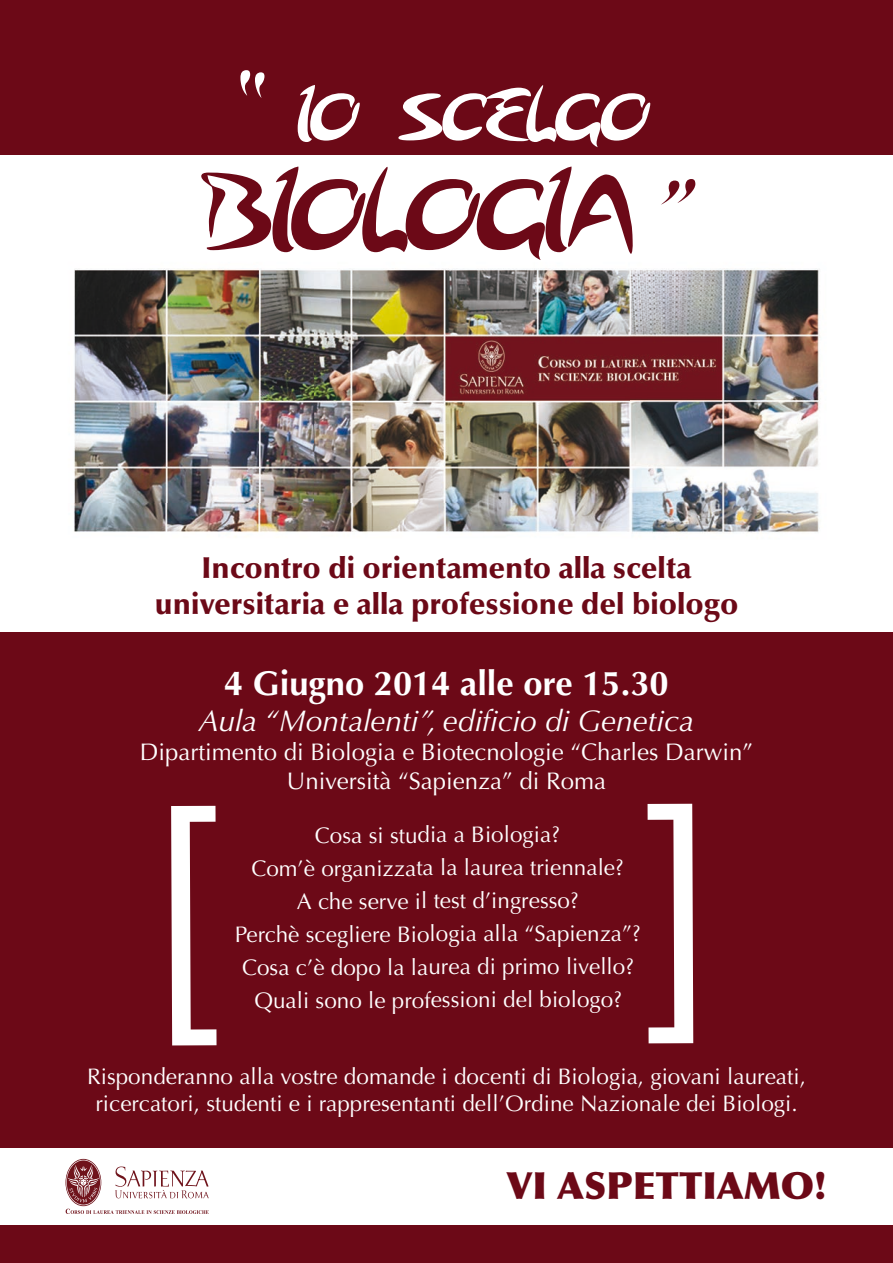
<style>
.page{position:relative;width:893px;height:1263px;background:#6c0917}
.page>*{position:absolute;margin:0;border:0;box-sizing:border-box;transform-origin:0 0}
.t1{font:condensed 300px "Myriad Pro";color:#fff}
.t2{font:900 37.5px "Optima";color:#6c0917}
.t3{font:700 34.5px "Optima";color:#fff}
.t4{font:900 30px/36px "Optima";color:#6c0917;text-align:center}
.t5{font:italic 30px "Optima";color:#fff}
.t6{font:24px/28.8px "Optima";color:#fff;text-align:center}
.t7{font:22.5px/33px "Optima";letter-spacing:-.005em;color:#fff;text-align:center}
</style>
<div class="page">
<div style="left:0;top:155px;width:893px;height:476px;background:#fff"></div>
<img style="left:74px;top:268px;width:747px;height:269px">
<div style="left:0;top:1148px;width:893px;height:77px;background:#fff"></div>
<svg style="left:66px;top:1160px;width:143px;height:54px"></svg>
<svg style="left:240px;top:70px;width:24px;height:28px"></svg>
<svg style="left:298px;top:85px;width:62px;height:57px"></svg>
<svg style="left:398px;top:85px;width:252px;height:62px"></svg>
<svg style="left:201px;top:166px;width:432px;height:94px"></svg>
<svg style="left:661px;top:179px;width:34px;height:26px"></svg>
<h3 class="t4" style="left:154px;top:550px;width:586px">Incontro di orientamento alla scelta universitaria e alla professione del biologo</h3>
<h3 class="t3" style="left:224px;top:663px;width:446px">4 Giugno 2014 alle ore 15.30</h3>
<h3 class="t5" style="left:199px;top:703px;width:497px">Aula “Montalenti”, edificio di Genetica</h3>
<p class="t6" style="left:140px;top:737px;width:615px">Dipartimento di Biologia e Biotecnologie “Charles Darwin”<br>Università “Sapienza” di Roma</p>
<p class="t7" style="left:235px;top:819px;width:408px">Cosa si studia a Biologia?<br>Com’è organizzata la laurea triennale?<br>A che serve il test d’ingresso?<br>Perchè scegliere Biologia alla “Sapienza”?<br>Cosa c’è dopo la laurea di primo livello?</p>
<h1 class="t1" style="left:150px;top:731px;width:79px">[</h1>
<h1 class="t1" style="left:639px;top:729px;width:79px">]</h1>
<p class="t7" style="left:254px;top:984px;width:369px">Quali sono le professioni del biologo?</p>
<p class="t7" style="left:87px;top:1063px;width:720px;line-height:27px">Risponderanno alla vostre domande i docenti di Biologia, giovani laureati, ricercatori, studenti e i rappresentanti dell’Ordine Nazionale dei Biologi.</p>
<h2 class="t2" style="left:506px;top:1163px;width:322px">VI ASPETTIAMO!</h2>
</div>
